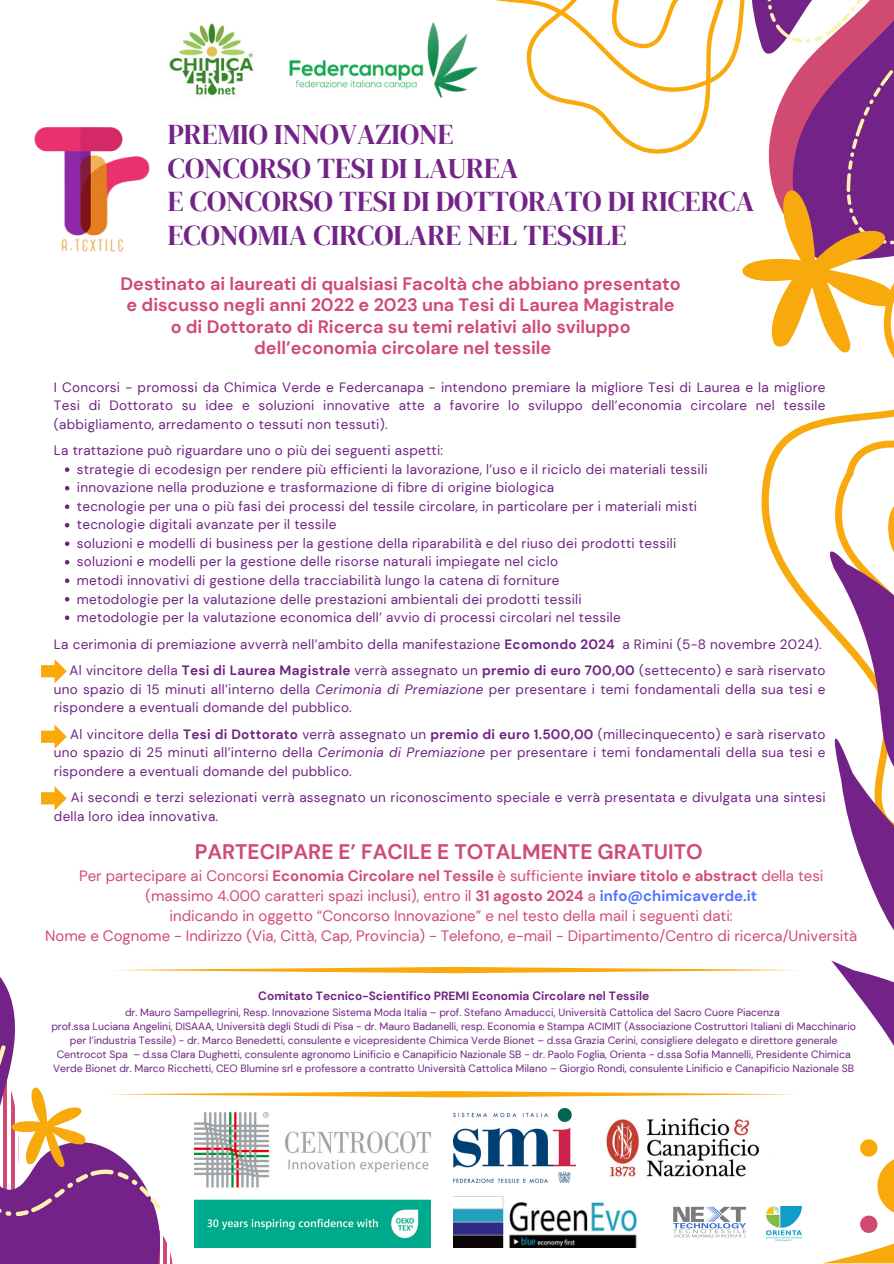
<style>
.page{position:relative;width:894px;height:1264px;background:#fff}
.page>*{position:absolute;margin:0;border:0;box-sizing:border-box;transform-origin:0 0}
.t1{font:28.5px/33.8px "DM Serif Display";color:#732387}
.t2{font:700 21px "DM Sans";color:#d14a72}
.t3{font:700 18px/21.3px "DM Sans";color:#d14a72;text-align:center}
.t4{font:15px/20.2px "DM Sans";color:#d14a72;text-align:center}
.t5{font:13.5px/18.5px "DM Sans";letter-spacing:.02em;color:#702283}
.t6{font:700 12px "DM Sans";color:#702283}
.t7{font:10.5px/14px "DM Sans";color:#702283;text-align:center}
.s1{font-weight:700}
.s2{font-style:italic}
.s3{font-weight:700;color:#5271ff}
</style>
<div class="page">
<svg style="left:163px;top:1235px;width:4px;height:28px"></svg>
<hr style="left:171px;top:973px;width:2px;height:290px;background:#d14a72">
<svg style="left:0;top:977px;width:160px;height:286px"></svg>
<svg style="left:761px;top:353px;width:132px;height:277px"></svg>
<svg style="left:828px;top:505px;width:65px;height:758px"></svg>
<svg style="left:495px;top:0;width:227px;height:154px"></svg>
<svg style="left:722px;top:0;width:171px;height:353px"></svg>
<img style="left:34px;top:127px;width:116px;height:125px">
<svg style="left:0;top:1045px;width:794px;height:171px"></svg>
<img style="left:289px;top:22px;width:189px;height:76px">
<img style="left:169px;top:23px;width:85px;height:73px">
<svg style="left:65px;top:467px;width:4px;height:5px"></svg>
<svg style="left:65px;top:486px;width:4px;height:4px"></svg>
<svg style="left:65px;top:504px;width:4px;height:5px"></svg>
<svg style="left:65px;top:523px;width:4px;height:4px"></svg>
<svg style="left:65px;top:541px;width:4px;height:5px"></svg>
<svg style="left:65px;top:560px;width:4px;height:4px"></svg>
<svg style="left:65px;top:578px;width:4px;height:5px"></svg>
<svg style="left:65px;top:597px;width:4px;height:4px"></svg>
<svg style="left:65px;top:615px;width:4px;height:5px"></svg>
<svg style="left:41px;top:659px;width:26px;height:24px"></svg>
<svg style="left:41px;top:724px;width:26px;height:25px"></svg>
<svg style="left:41px;top:786px;width:26px;height:24px"></svg>
<svg style="left:114px;top:966px;width:684px;height:7px"></svg>
<img style="left:766px;top:1205px;width:35px;height:35px">
<img style="left:453px;top:1196px;width:185px;height:51px">
<img style="left:668px;top:1203px;width:81px;height:35px">
<img style="left:194px;top:1112px;width:236px;height:135px">
<img style="left:590px;top:1108px;width:181px;height:80px">
<img style="left:453px;top:1108px;width:122px;height:74px">
<p class="t1" style="left:168px;top:117px;width:588px">PREMIO INNOVAZIONE<br>CONCORSO TESI DI LAUREA<br>E CONCORSO TESI DI DOTTORATO DI RICERCA<br>ECONOMIA CIRCOLARE NEL TESSILE</p>
<p class="t3" style="left:120px;top:273px;width:561px">Destinato ai laureati di qualsiasi Facoltà che abbiano presentato e discusso negli anni 2022 e 2023 una Tesi di Laurea Magistrale o di Dottorato di Ricerca su temi relativi allo sviluppo</p>
<p class="t3" style="left:254px;top:337px;width:299px">dell’economia circolare nel tessile</p>
<p class="t5" style="left:54px;top:378px;width:773px;text-align:justify">I Concorsi - promossi da Chimica Verde e Federcanapa - intendono premiare la migliore Tesi di Laurea e la migliore Tesi di Dottorato su idee e soluzioni innovative atte a favorire lo sviluppo dell’economia circolare nel tessile (abbigliamento, arredamento o tessuti non tessuti).</p>
<p class="t5" style="left:54px;top:441px;width:391px">La trattazione può riguardare uno o più dei seguenti aspetti:</p>
<h1 class="t5" style="left:77px;top:460px;width:632px">strategie di ecodesign per rendere più efficienti la lavorazione, l’uso e il riciclo dei materiali tessili</h1>
<p class="t5" style="left:77px;top:478px;width:479px">innovazione nella produzione e trasformazione di fibre di origine biologica</p>
<p class="t5" style="left:77px;top:497px;width:621px">tecnologie per una o più fasi dei processi del tessile circolare, in particolare per i materiali misti</p>
<h2 class="t5" style="left:77px;top:515px;width:261px">tecnologie digitali avanzate per il tessile</h2>
<h4 class="t5" style="left:77px;top:534px;width:601px">soluzioni e modelli di business per la gestione della riparabilità e del riuso dei prodotti tessili</h4>
<h4 class="t5" style="left:77px;top:552px;width:482px">soluzioni e modelli per la gestione delle risorse naturali impiegate nel ciclo</h4>
<p class="t5" style="left:77px;top:571px;width:484px">metodi innovativi di gestione della tracciabilità lungo la catena di forniture</p>
<p class="t5" style="left:77px;top:589px;width:506px">metodologie per la valutazione delle prestazioni ambientali dei prodotti tessili</p>
<p class="t5" style="left:77px;top:608px;width:545px">metodologie per la valutazione economica dell’ avvio di processi circolari nel tessile</p>
<p class="t5" style="left:54px;top:634px;width:769px">La cerimonia di premiazione avverrà nell’ambito della manifestazione <span class="s1">Ecomondo 2024</span> a Rimini (5-8 novembre 2024).</p>
<p class="t5" style="left:70px;top:661px;width:757px">Al vincitore della <span class="s1">Tesi di Laurea Magistrale</span> verrà assegnato un <span class="s1">premio di euro 700,00</span> (settecento) e sarà riservato</p>
<p class="t5" style="left:54px;top:679px;width:773px">uno spazio di 15 minuti all’interno della <span class="s2">Cerimonia di Premiazione</span> per presentare i temi fondamentali della sua tesi e rispondere a eventuali domande del pubblico.</p>
<p class="t5" style="left:70px;top:724px;width:756px">Al vincitore della <span class="s1">Tesi di Dottorato</span> verrà assegnato un <span class="s1">premio di euro 1.500,00</span> (millecinquecento) e sarà riservato</p>
<p class="t5" style="left:54px;top:743px;width:773px">uno spazio di 25 minuti all’interno della <span class="s2">Cerimonia di Premiazione</span> per presentare i temi fondamentali della sua tesi e rispondere a eventuali domande del pubblico.</p>
<p class="t5" style="left:54px;top:788px;width:773px;text-indent:17px">Ai secondi e terzi selezionati verrà assegnato un riconoscimento speciale e verrà presentata e divulgata una sintesi della loro idea innovativa.</p>
<h3 class="t2" style="left:195px;top:838px;width:509px">PARTECIPARE E’ FACILE E TOTALMENTE GRATUITO</h3>
<h3 class="t4" style="left:45px;top:865px;width:813px">Per partecipare ai Concorsi <span class="s1">Economia Circolare nel Tessile</span> è sufficiente <span class="s1">inviare titolo e abstract</span> della tesi (massimo 4.000 caratteri spazi inclusi), entro il <span class="s1">31 agosto 2024</span> a <span class="s3">info@chimicaverde.it<br></span>indicando in oggetto “Concorso Innovazione” e nel testo della mail i seguenti dati:<br>Nome e Cognome - Indirizzo (Via, Città, Cap, Provincia) - Telefono, e-mail - Dipartimento/Centro di ricerca/Università</h3>
<p class="t6" style="left:258px;top:988px;width:392px">Comitato Tecnico-Scientifico PREMI Economia Circolare nel Tessile</p>
<p class="t7" style="left:125px;top:1005px;width:656px">dr. Mauro Sampellegrini, Resp. Innovazione Sistema Moda Italia – prof. Stefano Amaducci, Università Cattolica del Sacro Cuore Piacenza</p>
<p class="t7" style="left:51px;top:1019px;width:806px">prof.ssa Luciana Angelini, DISAAA, Università degli Studi di Pisa - dr. Mauro Badanelli, resp. Economia e Stampa ACIMIT (Associazione Costruttori Italiani di Macchinario per l’industria Tessile) - dr. Marco Benedetti, consulente e vicepresidente Chimica Verde Bionet – d.ssa Grazia Cerini, consigliere delegato e direttore generale Centrocot Spa – d.ssa Clara Dughetti, consulente agronomo Linificio e Canapificio Nazionale SB - dr. Paolo Foglia, Orienta - d.ssa Sofia Mannelli, Presidente Chimica Verde Bionet dr. Marco Ricchetti, CEO Blumine srl e professore a contratto Università Cattolica Milano – Giorgio Rondi, consulente Linificio e Canapificio Nazionale SB</p>
</div>
